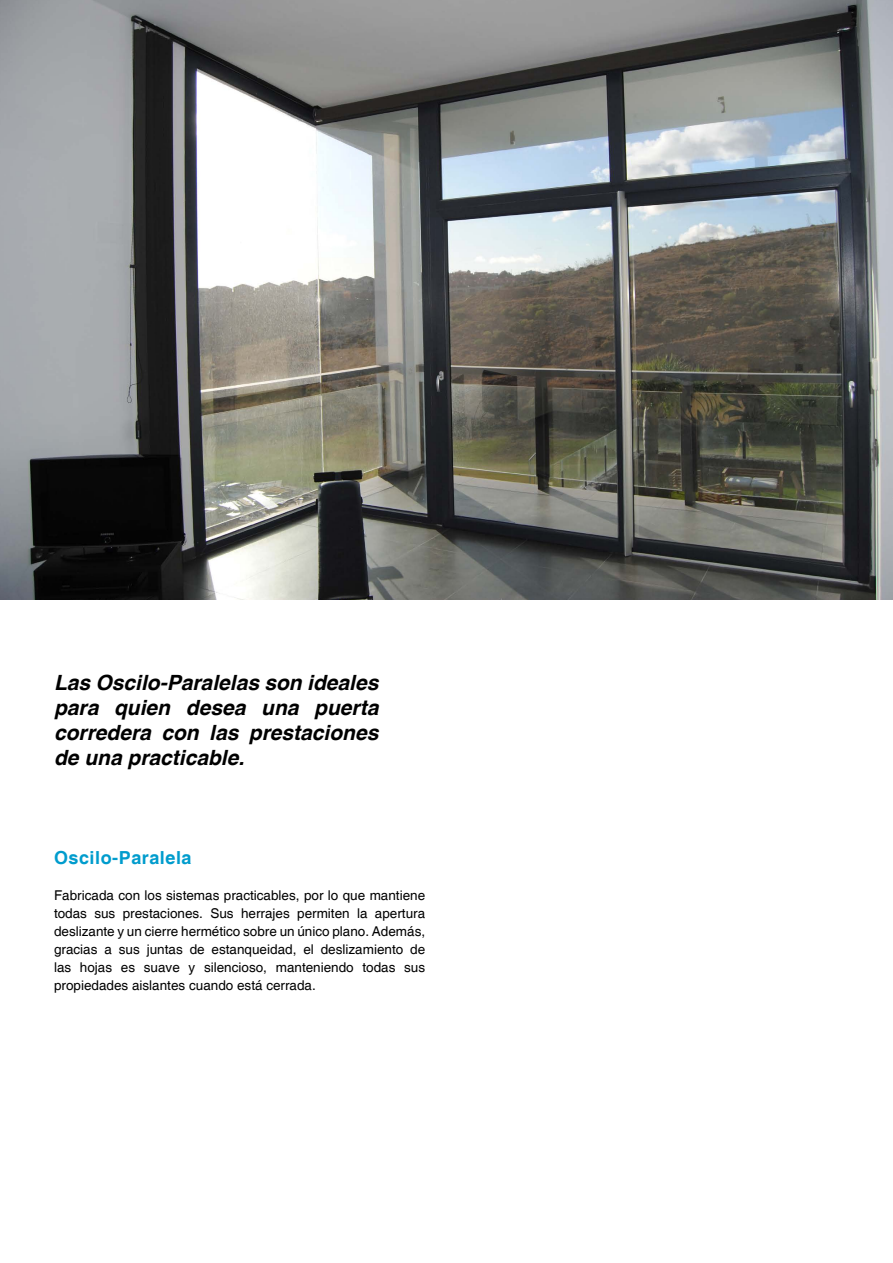
<style>
.page{position:relative;width:893px;height:1263px;background:#fff}
.page>*{position:absolute;margin:0;border:0;box-sizing:border-box;transform-origin:0 0}
.t1{font:italic 700 21px/25.2px "Helvetica";color:#000;text-align:justify}
.t2{font:700 18px "Helvetica";letter-spacing:.03em;color:#009ccd}
.t3{font:13.5px/18px "Helvetica";color:#000;text-align:justify}
</style>
<div class="page">
<img style="left:0;top:0;width:893px;height:600px">
<h1 class="t1" style="left:54px;top:670px;width:326px">Las Oscilo-Paralelas son ideales para quien desea una puerta corredera con las prestaciones de una practicable.</h1>
<h2 class="t2" style="left:54px;top:847px;width:139px">Oscilo-Paralela</h2>
<p class="t3" style="left:54px;top:887px;width:373px">Fabricada con los sistemas practicables, por lo que mantiene todas sus prestaciones. Sus herrajes permiten la apertura deslizante y un cierre hermético sobre un único plano. Además, gracias a sus juntas de estanqueidad, el deslizamiento de las hojas es suave y silencioso, manteniendo todas sus propiedades aislantes cuando está cerrada.</p>
</div>
